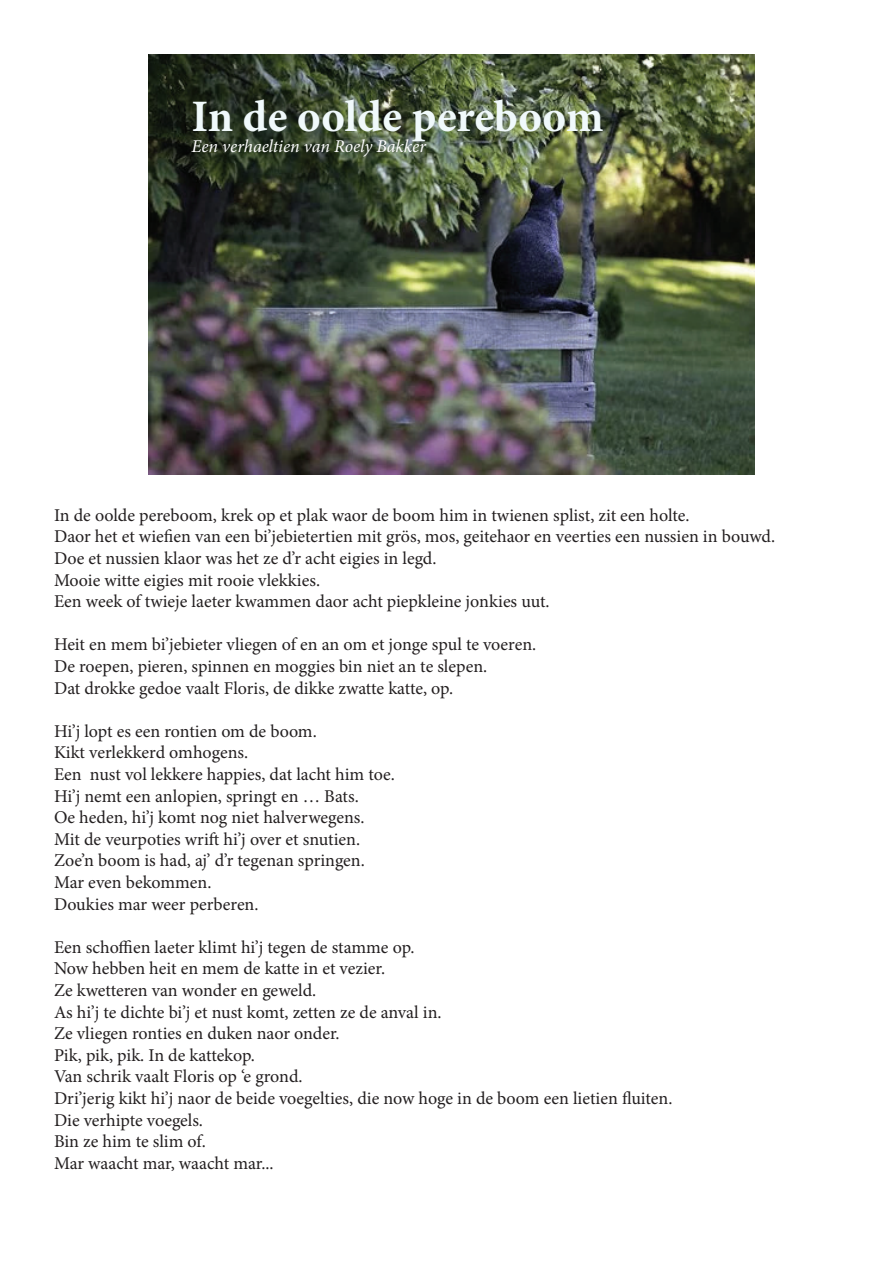
<style>
.page{position:relative;width:893px;height:1263px;background:#fff}
.page>*{position:absolute;margin:0;border:0;box-sizing:border-box;transform-origin:0 0}
.t1{font:700 45px "Minion Pro";letter-spacing:.005em;color:#f0f9fb}
.t2{font:18px/21.6px "Minion Pro";color:#231f20}
.t3{font:italic 18px "Minion Pro";letter-spacing:-.005em;color:#fff}
</style>
<div class="page">
<img style="left:149px;top:54px;width:606px;height:420px">
<h1 class="t1" style="left:191px;top:84px;width:414px">In de oolde pereboom</h1>
<p class="t3" style="left:191px;top:134px;width:236px">Een verhaeltien van Roely Bakker</p>
<p class="t2" style="left:54px;top:504px;width:723px">In de oolde pereboom, krek op et plak waor de boom him in twienen splist, zit een holte.<br>Daor het et wiefien van een bi’jebietertien mit grös, mos, geitehaor en veerties een nussien in bouwd.<br>Doe et nussien klaor was het ze d’r acht eigies in legd.<br>Mooie witte eigies mit rooie vlekkies.<br>Een week of twieje laeter kwammen daor acht piepkleine jonkies uut.</p>
<p class="t2" style="left:54px;top:634px;width:484px">Heit en mem bi’jebieter vliegen of en an om et jonge spul te voeren.<br>De roepen, pieren, spinnen en moggies bin niet an te slepen.<br>Dat drokke gedoe vaalt Floris, de dikke zwatte katte, op.</p>
<p class="t2" style="left:54px;top:720px;width:342px">Hi’j lopt es een rontien om de boom.<br>Kikt verlekkerd omhogens.<br>Een nust vol lekkere happies, dat lacht him toe.<br>Hi’j nemt een anlopien, springt en … Bats.<br>Oe heden, hi’j komt nog niet halverwegens.<br>Mit de veurpoties wrift hi’j over et snutien.<br>Zoe’n boom is had, aj’ d’r tegenan springen.<br>Mar even bekommen.<br>Doukies mar weer perberen.</p>
<p class="t2" style="left:54px;top:936px;width:620px">Een schoffien laeter klimt hi’j tegen de stamme op.<br>Now hebben heit en mem de katte in et vezier.<br>Ze kwetteren van wonder en geweld.<br>As hi’j te dichte bi’j et nust komt, zetten ze de anval in.<br>Ze vliegen ronties en duken naor onder.<br>Pik, pik, pik. In de kattekop.<br>Van schrik vaalt Floris op ‘e grond.<br>Dri’jerig kikt hi’j naor de beide voegelties, die now hoge in de boom een lietien fluiten.<br>Die verhipte voegels.<br>Bin ze him te slim of.<br>Mar waacht mar, waacht mar...</p>
</div>
